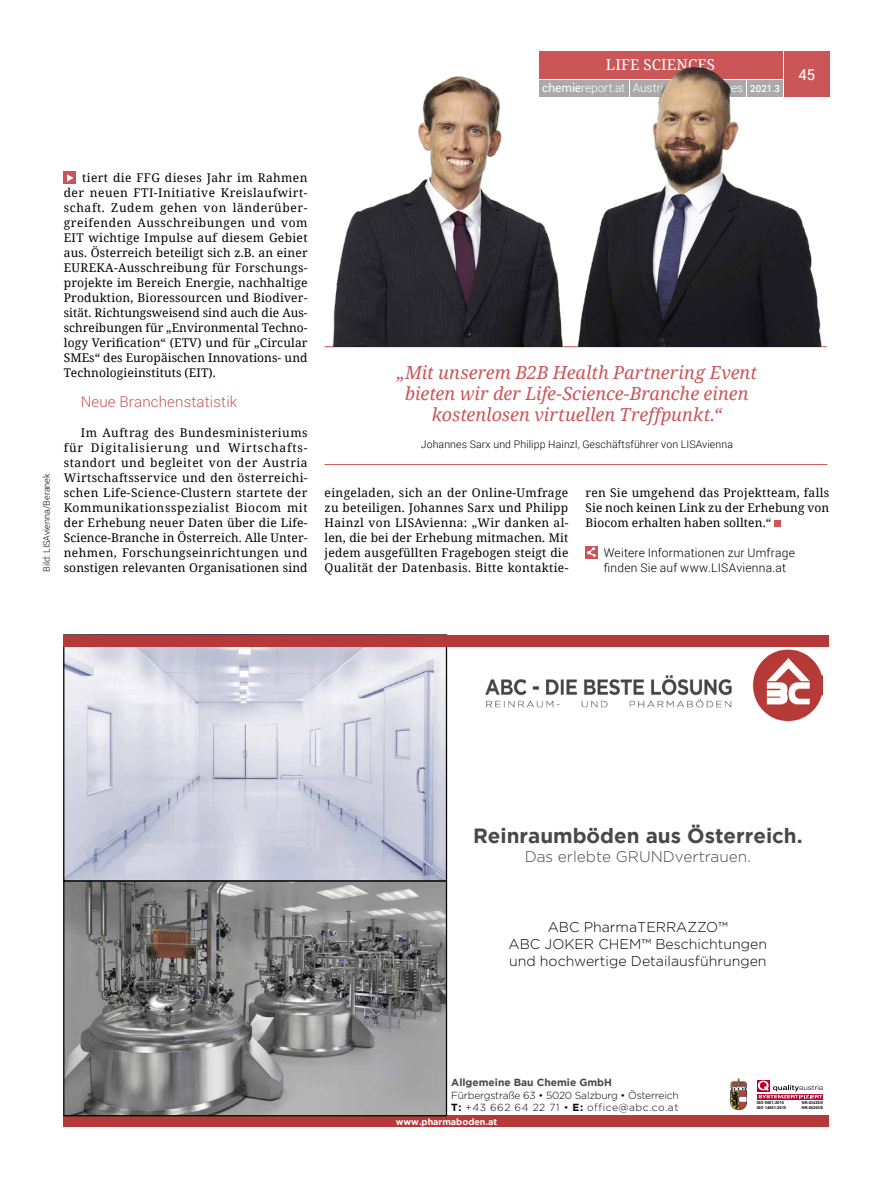
<style>
.page{position:relative;width:893px;height:1191px;background:#fff}
.page>*{position:absolute;margin:0;border:0;box-sizing:border-box;transform-origin:0 0}
.t1{font:700 20.55px "Gotham";color:#484848}
.t2{font:italic 18px/21px "Noto Serif";color:#cb5658;text-align:center}
.t3{font:300 15.45px "Gotham";color:#484848}
.t4{font:300 15px "Roboto";letter-spacing:.01em;color:#cb5658}
.t5{font:15px "Noto Serif";letter-spacing:.01em;color:#fff}
.t6{font:15px "Roboto";color:#fff}
.t7{font:300 14.1px/17px "Gotham";color:#040404;text-align:center}
.t8{font:12px/15px "Noto Serif";letter-spacing:.01em;color:#000;text-align:justify}
.t9{font:300 12px/15px "Roboto";letter-spacing:.02em;color:#000}
.t10{font:300 12px "Roboto";letter-spacing:-.005em;color:#fff}
.t11{font:300 10.5px "Roboto";letter-spacing:.01em;color:#000}
.t12{font:300 10.35px/12.3px "Gotham";letter-spacing:-.02em;color:#040404}
.t13{font:700 10.35px "Gotham";color:#484848}
.t14{font:300 9px "Roboto";color:#000}
.t15{font:700 9px "Gotham";color:#fff}
.t16{font:700 4.05px/4.8px "Arial";color:#000}
.s1{font-weight:400}
.s2{font-weight:500;font-size:9.75px}
.s3{font-weight:700}
</style>
<div class="page">
<div style="left:774px;top:520px;width:7px;height:7px;background:#cb5658"></div>
<div style="left:585px;top:546px;width:12px;height:12px;background:#ca545a"></div>
<svg style="left:587px;top:547px;width:9px;height:10px"></svg>
<img style="left:66px;top:647px;width:379px;height:232px">
<img style="left:485px;top:650px;width:338px;height:71px">
<div style="left:64px;top:635px;width:765px;height:12px;background:#b53938"></div>
<div style="left:64px;top:1115px;width:765px;height:12px;background:#b53938"></div>
<svg style="left:66px;top:882px;width:379px;height:232px;background:#848484"></svg>
<div style="left:64px;top:880px;width:383px;height:236px;border:1px solid #040404"></div>
<img style="left:730px;top:1079px;width:17px;height:30px">
<svg style="left:757px;top:1094px;width:66px;height:5px"></svg>
<svg style="left:758px;top:1080px;width:65px;height:18px"></svg>
<div style="left:784px;top:51px;width:45px;height:45px;background:#cb5658"></div>
<div style="left:539px;top:51px;width:244px;height:27px;background:#cb5658"></div>
<hr style="left:325px;top:464px;width:502px;height:1px;background:#cb5658">
<img style="left:324px;top:62px;width:506px;height:285px">
<div style="left:64px;top:172px;width:12px;height:12px;background:#ca545a"></div>
<svg style="left:67px;top:174px;width:7px;height:8px"></svg>
<p class="t5" style="left:606px;top:55px;width:111px">LIFE SCIENCES</p>
<p class="t10" style="left:542px;top:79px;width:239px"><span class="s1">chemie</span>report.at AustrianLifeSciences <span class="s2">2021.3</span></p>
<p class="t6" style="left:798px;top:64px;width:18px">45</p>
<p class="t14" style="left:41px;top:572px;width:100px;rotate:-90deg">Bild: LISAvienna/Beranek</p>
<p class="t8" style="left:64px;top:169px;width:245px;text-indent:18px">tiert die FFG dieses Jahr im Rahmen der neuen FTI-Initiative Kreislaufwirt&shy;schaft. Zudem gehen von länderüber&shy;greifenden Ausschreibungen und vom EIT wichtige Impulse auf diesem Gebiet aus. Österreich beteiligt sich z.B. an einer EUREKA-Ausschreibung für Forschungs&shy;projekte im Bereich Energie, nachhaltige Produktion, Bioressourcen und Biodiver&shy;sität. Richtungsweisend sind auch die Aus&shy;schreibungen für „Environmental Techno&shy;logy Verification“ (ETV) und für „Circular SMEs“ des Europäischen Innovations- und Technologieinstituts (EIT).</p>
<p class="t4" style="left:81px;top:391px;width:158px">Neue Branchenstatistik</p>
<p class="t8" style="left:64px;top:424px;width:245px;text-indent:17px">Im Auftrag des Bundesministeriums für Digitalisierung und Wirtschafts&shy;standort und begleitet von der Austria Wirtschaftsservice und den österreichi&shy;schen Life-Science-Clustern startete der Kommunikationsspezialist Biocom mit der Erhebung neuer Daten über die Life-Science-Branche in Österreich. Alle Unter&shy;nehmen, Forschungseinrichtungen und sonstigen relevanten Organisationen sind</p>
<h2 class="t2" style="left:397px;top:361px;width:362px">„Mit unserem B2B Health Partnering Event bieten wir der Life-Science-Branche einen kostenlosen virtuellen Treffpunkt.“</h2>
<p class="t11" style="left:421px;top:437px;width:314px">Johannes Sarx und Philipp Hainzl, Geschäftsführer von LISAvienna</p>
<p class="t8" style="left:325px;top:484px;width:245px">eingeladen, sich an der Online-Umfrage zu beteiligen. Johannes Sarx und Philipp Hainzl von LISAvienna: „Wir danken al&shy;len, die bei der Erhebung mitmachen. Mit jedem ausgefüllten Fragebogen steigt die Qualität der Datenbasis. Bitte kontaktie-</p>
<p class="t8" style="left:585px;top:484px;width:245px">ren Sie umgehend das Projektteam, falls Sie noch keinen Link zu der Erhebung von Biocom erhalten haben sollten.“</p>
<p class="t9" style="left:604px;top:545px;width:193px">Weitere Informationen zur Umfrage finden Sie auf www.LISAvienna.at</p>
<h1 class="t1" style="left:473px;top:824px;width:331px">Reinraumböden aus Österreich.</h1>
<p class="t3" style="left:525px;top:846px;width:228px">Das erlebte GRUNDvertrauen.</p>
<p class="t7" style="left:508px;top:917px;width:260px">ABC PharmaTERRAZZO™<br>ABC JOKER CHEM™ Beschichtungen und hochwertige Detailausführungen</p>
<p class="t13" style="left:451px;top:1076px;width:162px">Allgemeine Bau Chemie GmbH</p>
<p class="t12" style="left:451px;top:1088px;width:229px">Fürbergstraße 63 • 5020 Salzburg • Österreich<br><span class="s3">T:</span> +43 662 64 22 71 • <span class="s3">E:</span> office@abc.co.at</p>
<p class="t15" style="left:396px;top:1116px;width:103px">www.pharmaboden.at</p>
<p class="t16" style="left:757px;top:1100px;width:31px">ISO 9001:2015<br>ISO 14001:2015</p>
<p class="t16" style="left:802px;top:1100px;width:23px">NR.03425/0<br>NR.04203/0</p>
</div>
